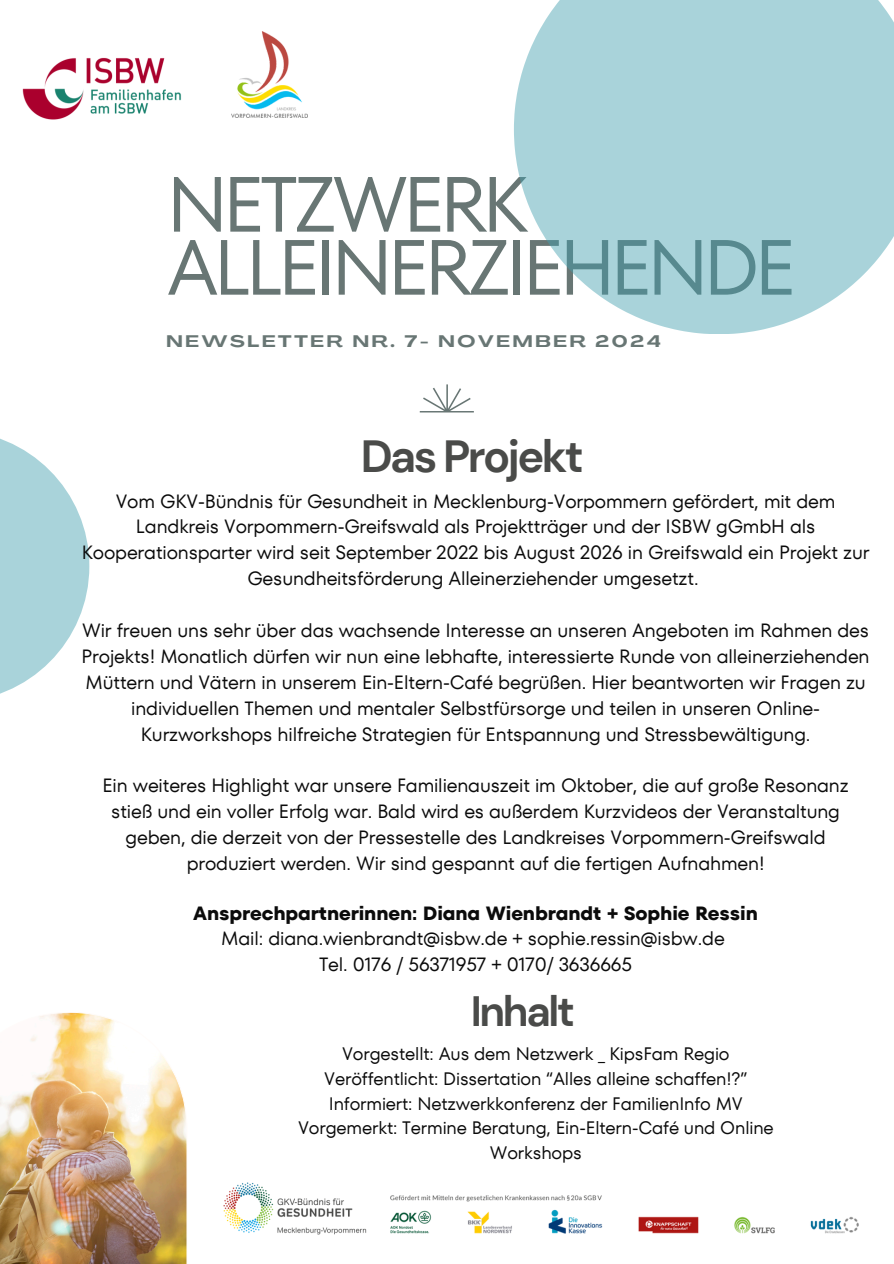
<style>
.page{position:relative;width:894px;height:1264px;background:#fff}
.page>*{position:absolute;margin:0;border:0;box-sizing:border-box;transform-origin:0 0}
.t1{font:78px/63px "TT Fors";letter-spacing:-.07em;color:#687674}
.t2{font:700 45px "DM Sans";letter-spacing:-.055em;color:#4a4b49}
.t3{font:700 42.3px "DM Sans";letter-spacing:-.055em;color:#4a4b49}
.t4{font:19.2px/25.8px "TT Fors";letter-spacing:-.01em;color:#0b0b0b;text-align:center}
.t5{font:18px/24.8px "TT Fors";letter-spacing:-.01em;color:#0b0b0b;text-align:center}
.t6{font:700 16.5px "Agrandir Grand";letter-spacing:.17em;color:#687674}
.s1{font-weight:700}
</style>
<div class="page">
<svg style="left:0;top:438px;width:89px;height:256px"></svg>
<svg style="left:419px;top:384px;width:54px;height:28px"></svg>
<svg style="left:514px;top:0;width:379px;height:334px;background:#b3d8de"></svg>
<img style="left:231px;top:32px;width:77px;height:85px">
<img style="left:0;top:1012px;width:187px;height:251px">
<img style="left:22px;top:57px;width:160px;height:63px">
<img style="left:224px;top:1182px;width:143px;height:52px">
<img style="left:390px;top:1195px;width:469px;height:39px">
<p class="t1" style="left:166px;top:173px;width:631px">NETZWERK<br>ALLEINERZIEHENDE</p>
<p class="t6" style="left:166px;top:335px;width:495px">NEWSLETTER NR. 7- NOVEMBER 2024</p>
<h3 class="t2" style="left:360px;top:427px;width:224px">Das Projekt</h3>
<h2 class="t4" style="left:82px;top:488px;width:789px">Vom GKV-Bündnis für Gesundheit in Mecklenburg-Vorpommern gefördert, mit dem Landkreis Vorpommern-Greifswald als Projektträger und der ISBW gGmbH als Kooperationsparter wird seit September 2022 bis August 2026 in Greifswald ein Projekt zur Gesundheitsförderung Alleinerziehender umgesetzt.</h2>
<h3 class="t4" style="left:82px;top:617px;width:789px">Wir freuen uns sehr über das wachsende Interesse an unseren Angeboten im Rahmen des Projekts! Monatlich dürfen wir nun eine lebhafte, interessierte Runde von alleinerziehenden Müttern und Vätern in unserem Ein-Eltern-Café begrüßen. Hier beantworten wir Fragen zu individuellen Themen und mentaler Selbstfürsorge und teilen in unseren Online-Kurzworkshops hilfreiche Strategien für Entspannung und Stressbewältigung.</h3>
<h3 class="t4" style="left:102px;top:772px;width:747px">Ein weiteres Highlight war unsere Familienauszeit im Oktober, die auf große Resonanz stieß und ein voller Erfolg war. Bald wird es außerdem Kurzvideos der Veranstaltung geben, die derzeit von der Pressestelle des Landkreises Vorpommern-Greifswald produziert werden. Wir sind gespannt auf die fertigen Aufnahmen!</h3>
<h3 class="t4" style="left:193px;top:899px;width:566px"><span class="s1">Ansprechpartnerinnen: Diana Wienbrandt + Sophie Ressin<br></span>Mail: diana.wienbrandt@isbw.de + sophie.ressin@isbw.de<br>Tel. 0176 / 56371957 + 0170/ 3636665</h3>
<h2 class="t3" style="left:470px;top:983px;width:105px">Inhalt</h2>
<p class="t5" style="left:342px;top:1041px;width:389px">Vorgestellt: Aus dem Netzwerk _ KipsFam Regio</p>
<h3 class="t5" style="left:298px;top:1066px;width:477px">Veröffentlicht: Dissertation “Alles alleine schaffen!?” Informiert: Netzwerkkonferenz der FamilienInfo MV Vorgemerkt: Termine Beratung, Ein-Eltern-Café und Online Workshops</h3>
</div>
